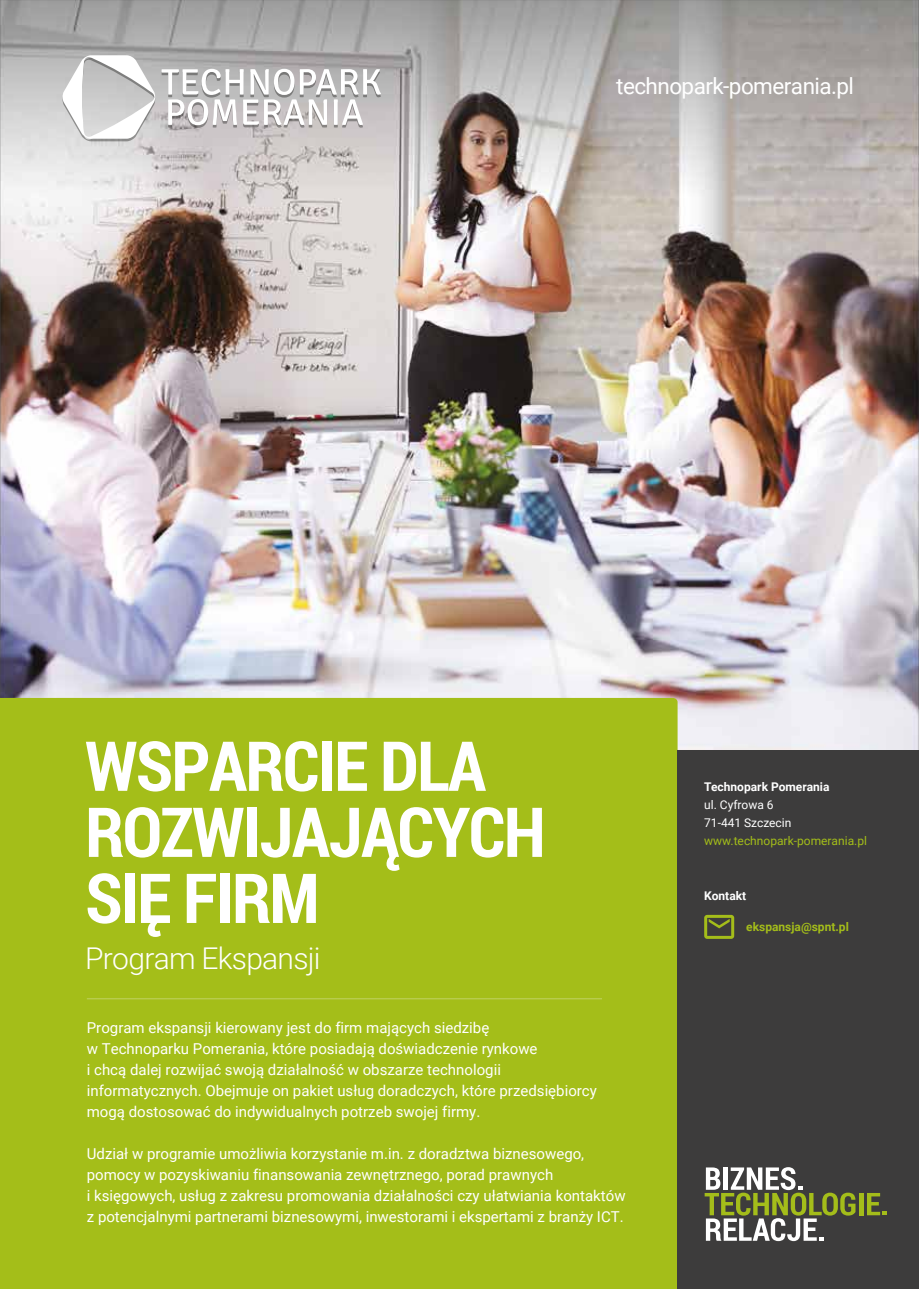
<style>
.page{position:relative;width:919px;height:1289px;background:#fff}
.page>*{position:absolute;margin:0;border:0;box-sizing:border-box;transform-origin:0 0}
.t1{font:700 69px/66px "Roboto Condensed";letter-spacing:-.025em;color:#fff}
.t2{font:300 30px "Roboto";letter-spacing:-.025em;color:#fff}
.t3{font:22.5px "Roboto";letter-spacing:-.025em;color:#fff}
.t4{font:15px/21px "Roboto";color:#fff}
.t5{font:12px "Roboto";color:#a4be19}
.t6{font:700 12px "Roboto";color:#fff}
.t7{font:12px/18px "Roboto";color:#fff}
.t8{font:700 12px "Roboto";color:#a4bd1a}
</style>
<div class="page">
<img style="left:0;top:0;width:918px;height:750px">
<div style="left:0;top:698px;width:677px;height:590px;background:#a4be19"></div>
<hr style="left:87px;top:997px;width:515px;height:2px;background:#fff">
<div style="left:677px;top:750px;width:241px;height:538px;background:#3d3c3c"></div>
<div style="left:858px;top:1192px;width:5px;height:23px;background:#a4bd1a"></div>
<svg style="left:867px;top:1193px;width:19px;height:22px"></svg>
<svg style="left:704px;top:1167px;width:151px;height:73px"></svg>
<svg style="left:62px;top:55px;width:319px;height:86px"></svg>
<svg style="left:704px;top:914px;width:30px;height:24px"></svg>
<h3 class="t3" style="left:616px;top:70px;width:239px">technopark-pomerania.pl</h3>
<h1 class="t1" style="left:85px;top:730px;width:462px">WSPARCIE DLA<br>ROZWIJAJĄCYCH<br>SIĘ FIRM</h1>
<h2 class="t2" style="left:85px;top:937px;width:237px">Program Ekspansji</h2>
<p class="t6" style="left:704px;top:778px;width:127px">Technopark Pomerania</p>
<p class="t7" style="left:704px;top:795px;width:89px">ul. Cyfrowa 6<br>71-441 Szczecin</p>
<p class="t5" style="left:704px;top:832px;width:164px">www.technopark-pomerania.pl</p>
<p class="t6" style="left:704px;top:887px;width:44px">Kontakt</p>
<p class="t8" style="left:746px;top:917px;width:104px">ekspansja@spnt.pl</p>
<p class="t4" style="left:87px;top:1016px;width:511px">Program ekspansji kierowany jest do firm mających siedzibę<br>w Technoparku Pomerania, które posiadają doświadczenie rynkowe<br>i chcą dalej rozwijać swoją działalność w obszarze technologii informatycznych. Obejmuje on pakiet usług doradczych, które przedsiębiorcy mogą dostosować do indywidualnych potrzeb swojej firmy.</p>
<p class="t4" style="left:87px;top:1142px;width:540px">Udział w programie umożliwia korzystanie m.in. z doradztwa biznesowego, pomocy w pozyskiwaniu finansowania zewnętrznego, porad prawnych<br>i księgowych, usług z zakresu promowania działalności czy ułatwiania kontaktów z potencjalnymi partnerami biznesowymi, inwestorami i ekspertami z branży ICT.</p>
</div>
